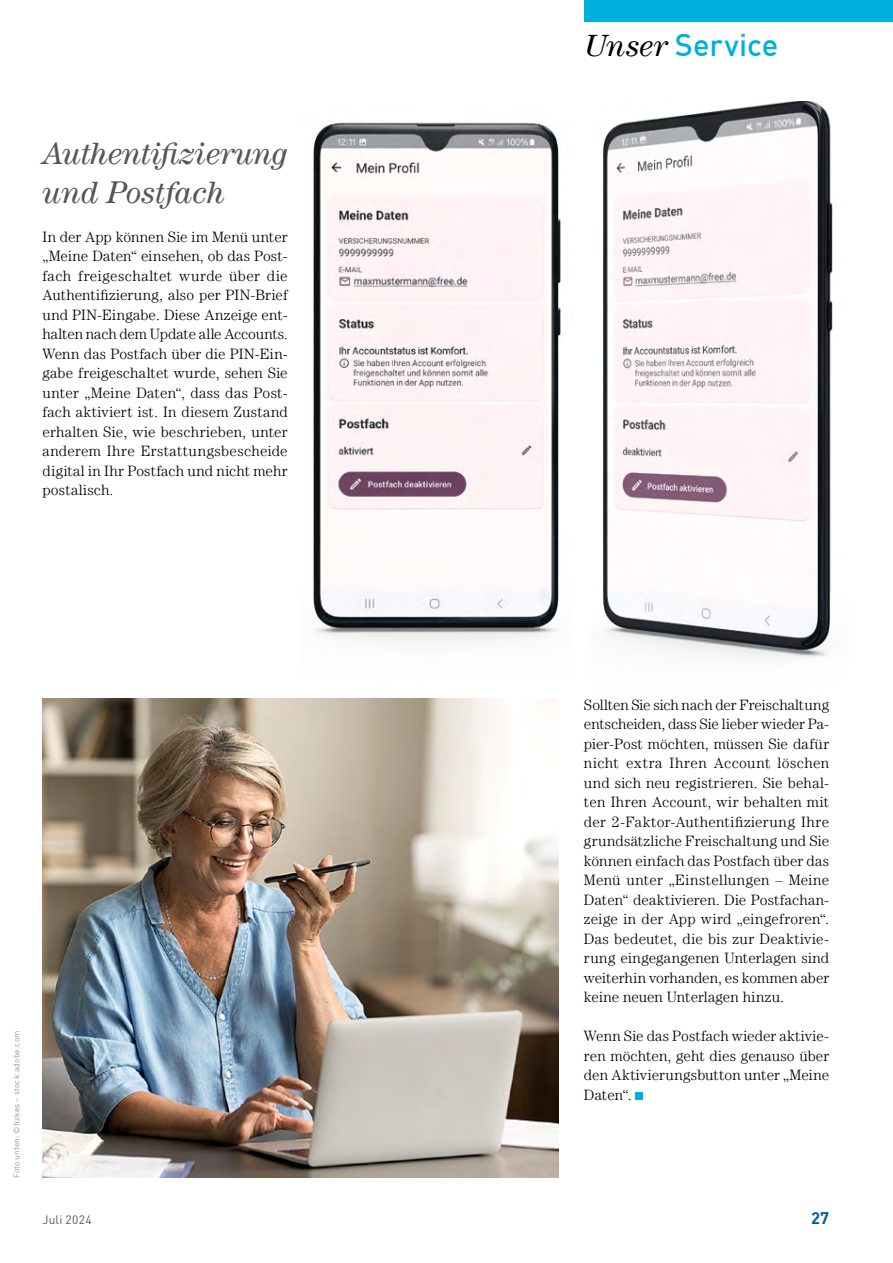
<style>
.page{position:relative;width:893px;height:1263px;background:#fff}
.page>*{position:absolute;margin:0;border:0;box-sizing:border-box;transform-origin:0 0}
.t1{font:italic 31.5px/39px "Century LT";letter-spacing:-.01em;color:#575654}
.t2{font:500 30.75px "DIN";color:#00b0dc}
.t3{font:700 16.5px "DIN";color:#005da2}
.t4{font:300 15px/19.5px "Century LT";letter-spacing:.005em;color:#000;text-align:justify}
.t5{font:12px "DIN";letter-spacing:.025em;color:#575654}
.t6{font:8.25px "DIN";letter-spacing:.02em;color:#989898}
.s1{font-family:"Century LT";font-weight:400;font-style:italic;color:#000}
</style>
<div class="page">
<img style="left:603px;top:101px;width:230px;height:557px">
<img style="left:313px;top:122px;width:248px;height:520px">
<div style="left:636px;top:1092px;width:7px;height:8px;background:#00b0dc"></div>
<img style="left:43px;top:699px;width:515px;height:479px">
<div style="left:585px;top:0;width:308px;height:21px;background:#00b0dc"></div>
<h1 class="t1" style="left:43px;top:133px;width:247px">Authentifizierung und Postfach</h1>
<p class="t4" style="left:43px;top:227px;width:247px">In der App können Sie im Menü unter „Meine Daten“ einsehen, ob das Post&shy;fach freigeschaltet wurde über die Authentifizierung, also per PIN-Brief und PIN-Eingabe. Diese Anzeige ent&shy;halten nach dem Update alle Accounts.<br>Wenn das Postfach über die PIN-Ein&shy;gabe freigeschaltet wurde, sehen Sie unter „Meine Daten“, dass das Post&shy;fach aktiviert ist. In diesem Zustand erhalten Sie, wie beschrieben, unter anderem Ihre Erstattungsbescheide digital in Ihr Postfach und nicht mehr postalisch.</p>
<h2 class="t2" style="left:585px;top:31px;width:195px"><span class="s1">Unser</span> Service</h2>
<p class="t6" style="left:13px;top:1178px;width:149px;rotate:-90deg">Foto unten: ©fizkes – stock.adobe.com</p>
<p class="t4" style="left:584px;top:695px;width:247px">Sollten Sie sich nach der Freischaltung entscheiden, dass Sie lieber wieder Pa&shy;pier-Post möchten, müssen Sie dafür nicht extra Ihren Account löschen und sich neu registrieren. Sie behal&shy;ten Ihren Account, wir behalten mit der 2-Faktor-Authentifizierung Ihre grundsätzliche Freischaltung und Sie können einfach das Postfach über das Menü unter „Einstellungen – Meine Daten“ deaktivieren. Die Postfachan&shy;zeige in der App wird „eingefroren“.<br>Das bedeutet, die bis zur Deaktivie&shy;rung eingegangenen Unterlagen sind weiterhin vorhanden, es kommen aber keine neuen Unterlagen hinzu.</p>
<p class="t4" style="left:584px;top:1026px;width:247px">Wenn Sie das Postfach wieder aktivie&shy;ren möchten, geht dies genauso über den Aktivierungsbutton unter „Meine Daten“.</p>
<p class="t5" style="left:43px;top:1215px;width:51px">Juli 2024</p>
<p class="t3" style="left:811px;top:1210px;width:20px">27</p>
</div>
